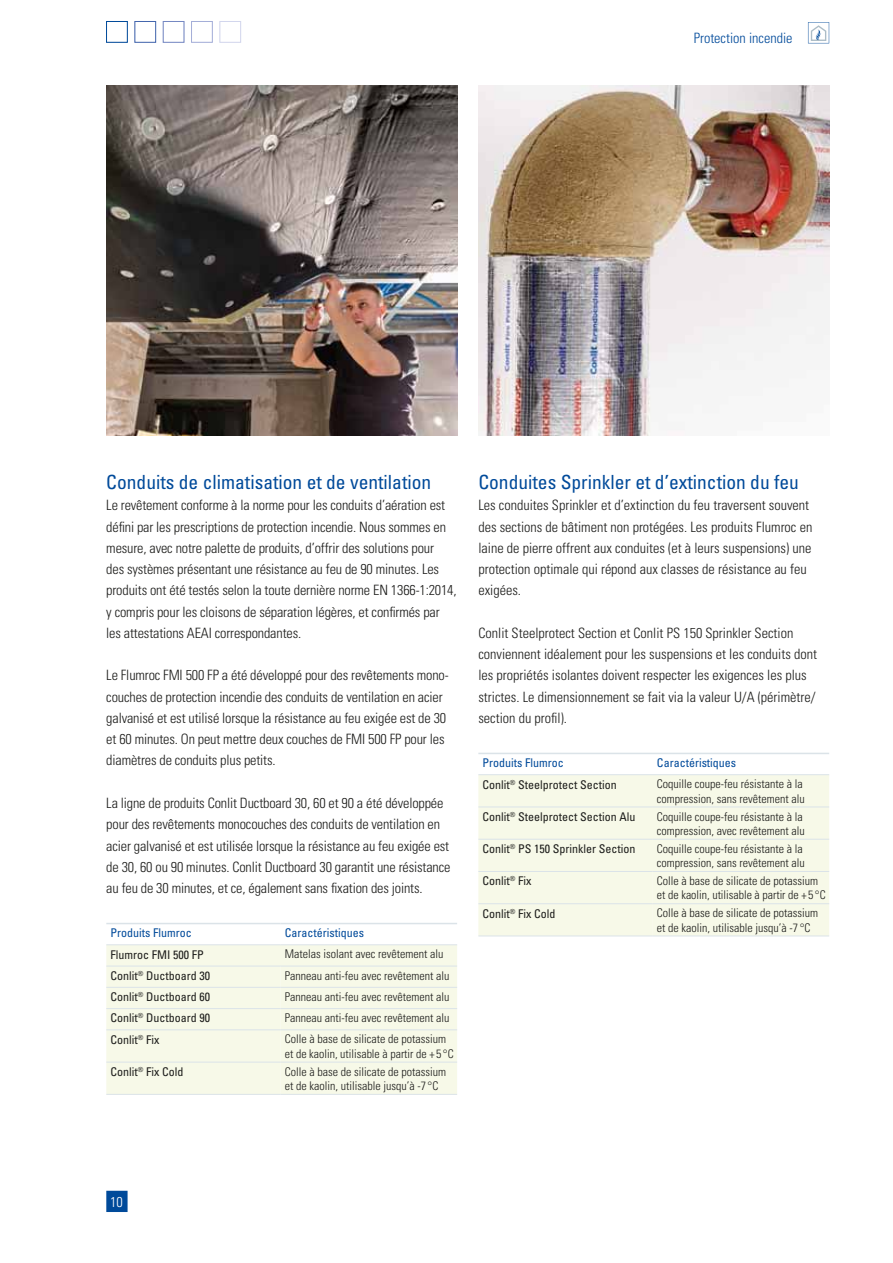
<style>
.page{position:relative;width:893px;height:1263px;background:#fff}
.page>*{position:absolute;margin:0;border:0;box-sizing:border-box;transform-origin:0 0}
.t1{font:condensed 19.5px "Univers";color:#004a9a}
.t2{font:300 condensed 14.25px/21.3px "Univers";letter-spacing:-.01em;color:#1d1d1b}
.t3{font:300 condensed 14.25px "Univers";color:#004a9a}
.t4{font:300 condensed 14.25px "Univers";color:#fff}
.t5{font:300 condensed 12px/14.4px "Univers";color:#1d1d1b}
.t6{font:condensed 12px "Univers";color:#1d1d1b}
.t7{font:condensed 12px "Univers";color:#004a9a}
</style>
<div class="page">
<img style="left:479px;top:85px;width:350px;height:350px">
<img style="left:106px;top:85px;width:351px;height:351px">
<svg style="left:808px;top:22px;width:21px;height:21px"></svg>
<div style="left:220px;top:21px;width:21px;height:22px;border:1px solid #d2d6ed"></div>
<div style="left:191px;top:21px;width:22px;height:22px;border:1px solid #a4aed8"></div>
<div style="left:163px;top:21px;width:21px;height:22px;border:1px solid #7588c2"></div>
<div style="left:135px;top:21px;width:21px;height:22px;border:1px solid #4366ad"></div>
<div style="left:106px;top:21px;width:22px;height:22px;border:1px solid #004a9a"></div>
<div style="left:106px;top:945px;width:351px;height:149px;background:#f7f9e8"></div>
<div style="left:106px;top:967px;width:175px;height:127px;background:#f7f9e8"></div>
<hr style="left:281px;top:1029px;width:176px;height:1px;background:#dbe3e8">
<hr style="left:281px;top:1062px;width:176px;height:1px;background:#dbe3e8">
<hr style="left:281px;top:1094px;width:176px;height:1px;background:#dbe3e8">
<hr style="left:106px;top:944px;width:175px;height:1px;background:#dbe3e8">
<hr style="left:281px;top:944px;width:176px;height:1px;background:#dbe3e8">
<hr style="left:281px;top:966px;width:176px;height:1px;background:#dbe3e8">
<hr style="left:281px;top:987px;width:176px;height:1px;background:#dbe3e8">
<hr style="left:281px;top:1008px;width:176px;height:1px;background:#dbe3e8">
<hr style="left:106px;top:923px;width:175px;height:1px;background:#dbe3e8">
<hr style="left:281px;top:923px;width:176px;height:1px;background:#dbe3e8">
<hr style="left:106px;top:966px;width:175px;height:1px;background:#dbe3e8">
<hr style="left:106px;top:987px;width:175px;height:1px;background:#dbe3e8">
<hr style="left:106px;top:1008px;width:175px;height:1px;background:#dbe3e8">
<hr style="left:106px;top:1029px;width:175px;height:1px;background:#dbe3e8">
<hr style="left:106px;top:1062px;width:175px;height:1px;background:#dbe3e8">
<hr style="left:106px;top:1094px;width:175px;height:1px;background:#dbe3e8">
<div style="left:478px;top:775px;width:351px;height:161px;background:#f7f9e8"></div>
<div style="left:653px;top:872px;width:176px;height:64px;background:#f7f9e8"></div>
<hr style="left:653px;top:807px;width:176px;height:1px;background:#dbe3e8">
<hr style="left:653px;top:839px;width:176px;height:1px;background:#dbe3e8">
<hr style="left:653px;top:871px;width:176px;height:1px;background:#dbe3e8">
<hr style="left:653px;top:903px;width:176px;height:1px;background:#dbe3e8">
<hr style="left:653px;top:936px;width:176px;height:1px;background:#dbe3e8">
<hr style="left:478px;top:774px;width:351px;height:1px;background:#dbe3e8">
<hr style="left:478px;top:753px;width:351px;height:1px;background:#dbe3e8">
<hr style="left:478px;top:807px;width:175px;height:1px;background:#dbe3e8">
<hr style="left:478px;top:839px;width:175px;height:1px;background:#dbe3e8">
<hr style="left:478px;top:871px;width:175px;height:1px;background:#dbe3e8">
<hr style="left:478px;top:903px;width:175px;height:1px;background:#dbe3e8">
<hr style="left:478px;top:936px;width:175px;height:1px;background:#dbe3e8">
<div style="left:107px;top:1191px;width:20px;height:20px;background:#004a9a"></div>
<div style="left:106px;top:1191px;width:22px;height:21px;border:2px solid #004a9a"></div>
<p class="t3" style="left:694px;top:32px;width:100px">Protection incendie</p>
<h1 class="t1" style="left:106px;top:475px;width:326px">Conduits de climatisation et de ventilation</h1>
<p class="t2" style="left:106px;top:496px;width:352px">Le revêtement conforme à la norme pour les conduits d’aération est défini par les prescriptions de protection incendie. Nous sommes en mesure, avec notre palette de produits, d’offrir des solutions pour<br>des systèmes présentant une résistance au feu de 90 minutes. Les produits ont été testés selon la toute dernière norme EN 1366-1:2014, y compris pour les cloisons de séparation légères, et confirmés par les attestations AEAI correspondantes.</p>
<p class="t2" style="left:106px;top:666px;width:344px">Le Flumroc FMI 500 FP a été développé pour des revêtements mono&shy;couches de protection incendie des conduits de ventilation en acier galvanisé et est utilisé lorsque la résistance au feu exigée est de 30 et 60 minutes. On peut mettre deux couches de FMI 500 FP pour les diamètres de conduits plus petits.</p>
<p class="t2" style="left:106px;top:794px;width:346px">La ligne de produits Conlit Ductboard 30, 60 et 90 a été développée pour des revêtements monocouches des conduits de ventilation en acier galvanisé et est utilisée lorsque la résistance au feu exigée est de 30, 60 ou 90 minutes. Conlit Ductboard 30 garantit une résistance au feu de 30 minutes, et ce, également sans fixation des joints.</p>
<p class="t7" style="left:111px;top:929px;width:83px">Produits Flumroc</p>
<p class="t7" style="left:285px;top:929px;width:81px">Caractéristiques</p>
<p class="t6" style="left:111px;top:950px;width:95px">Flumroc FMI 500 FP</p>
<p class="t5" style="left:285px;top:948px;width:160px">Matelas isolant avec revêtement alu</p>
<p class="t6" style="left:111px;top:971px;width:101px">Conlit<sup>®</sup> Ductboard 30</p>
<p class="t5" style="left:285px;top:969px;width:166px">Panneau anti-feu avec revêtement alu</p>
<p class="t6" style="left:111px;top:992px;width:101px">Conlit<sup>®</sup> Ductboard 60</p>
<p class="t5" style="left:285px;top:991px;width:166px">Panneau anti-feu avec revêtement alu</p>
<p class="t6" style="left:111px;top:1014px;width:101px">Conlit<sup>®</sup> Ductboard 90</p>
<p class="t5" style="left:285px;top:1012px;width:166px">Panneau anti-feu avec revêtement alu</p>
<p class="t6" style="left:111px;top:1035px;width:50px">Conlit<sup>®</sup> Fix</p>
<p class="t5" style="left:285px;top:1033px;width:170px">Colle à base de silicate de potassium et de kaolin, utilisable à partir de + 5 °C</p>
<p class="t6" style="left:111px;top:1067px;width:74px">Conlit<sup>®</sup> Fix Cold</p>
<p class="t5" style="left:285px;top:1065px;width:163px">Colle à base de silicate de potassium et de kaolin, utilisable jusqu’à -7 °C</p>
<h1 class="t1" style="left:478px;top:475px;width:322px">Conduites Sprinkler et d’extinction du feu</h1>
<p class="t2" style="left:478px;top:496px;width:335px">Les conduites Sprinkler et d’extinction du feu traversent souvent des sections de bâtiment non protégées. Les produits Flumroc en laine de pierre offrent aux conduites (et à leurs suspensions) une protection optimale qui répond aux classes de résistance au feu exigées.</p>
<p class="t2" style="left:478px;top:624px;width:340px">Conlit Steelprotect Section et Conlit PS 150 Sprinkler Section conviennent idéalement pour les suspensions et les conduits dont les propriétés isolantes doivent respecter les exigences les plus strictes. Le dimensionnement se fait via la valeur U/A (périmètre/ section du profil).</p>
<p class="t7" style="left:483px;top:759px;width:83px">Produits Flumroc</p>
<p class="t7" style="left:657px;top:759px;width:81px">Caractéristiques</p>
<p class="t6" style="left:483px;top:780px;width:136px">Conlit<sup>®</sup> Steelprotect Section</p>
<p class="t5" style="left:657px;top:778px;width:149px">Coquille coupe-feu résistante à la compression, sans revêtement alu</p>
<p class="t6" style="left:483px;top:812px;width:154px">Conlit<sup>®</sup> Steelprotect Section Alu</p>
<p class="t5" style="left:657px;top:810px;width:149px">Coquille coupe-feu résistante à la compression, avec revêtement alu</p>
<p class="t6" style="left:483px;top:844px;width:154px">Conlit<sup>®</sup> PS 150 Sprinkler Section</p>
<p class="t5" style="left:657px;top:842px;width:149px">Coquille coupe-feu résistante à la compression, sans revêtement alu</p>
<p class="t6" style="left:483px;top:877px;width:50px">Conlit<sup>®</sup> Fix</p>
<p class="t5" style="left:657px;top:875px;width:170px">Colle à base de silicate de potassium et de kaolin, utilisable à partir de + 5 °C</p>
<p class="t6" style="left:483px;top:909px;width:74px">Conlit<sup>®</sup> Fix Cold</p>
<p class="t5" style="left:657px;top:907px;width:163px">Colle à base de silicate de potassium et de kaolin, utilisable jusqu’à -7 °C</p>
<p class="t4" style="left:110px;top:1196px;width:14px">10</p>
</div>
